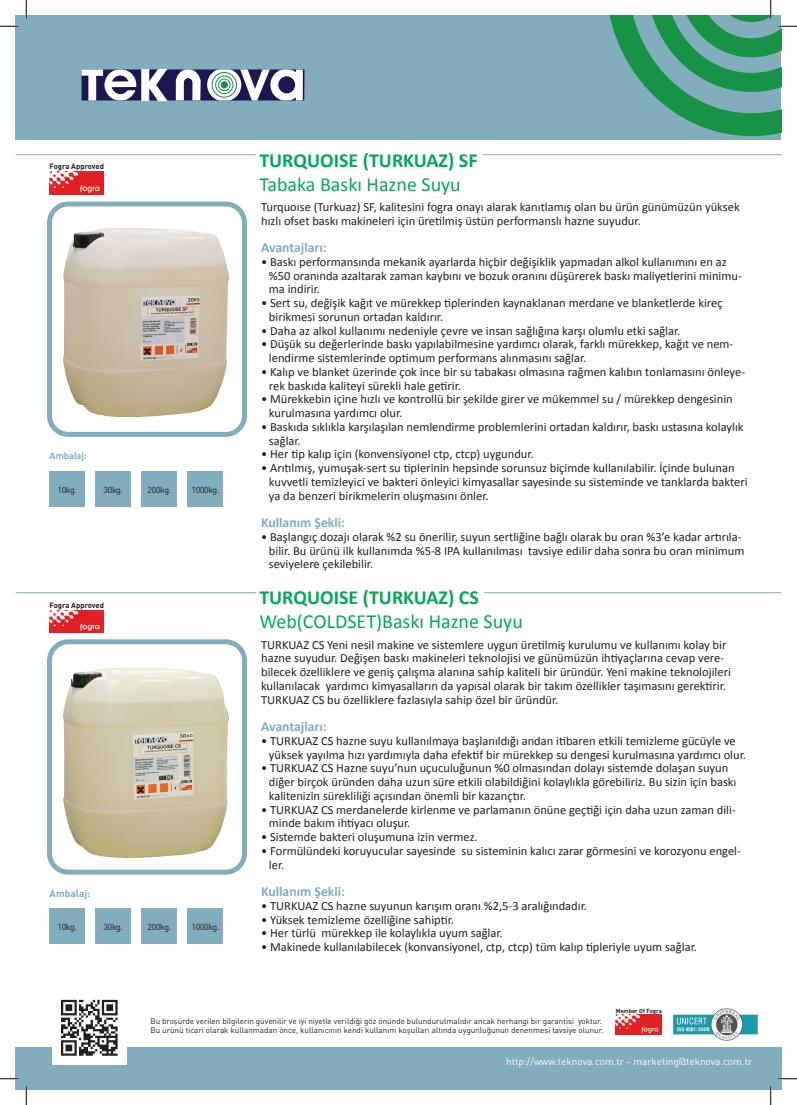
<style>
.page{position:relative;width:797px;height:1105px;background:#fff}
.page>*{position:absolute;margin:0;border:0;box-sizing:border-box;transform-origin:0 0}
.t1{font:20px "Calibri";color:#00aa57}
.t2{font:700 20px "Calibri";color:#00aa57}
.t3{font:700 13.75px "Calibri";color:#81adbc}
.t4{font:12.5px/13.8px "Calibri";color:#231f20}
.t5{font:10px "DIN Pro";color:#fff}
.t6{font:700 10px "Calibri";color:#81adbc}
.t7{font:700 10px "DIN Pro";color:#81adbc}
.t8{font:8.75px "DIN Pro";letter-spacing:-.04em;color:#231f20}
.t9{font:8px/9.6px "DIN Pro";color:#231f20}
.t10{font:700 7.62px "DIN Pro";color:#231f20}
.t11{font:700 5.88px "DIN Pro";color:#231f20}
</style>
<div class="page">
<div style="left:16px;top:16px;width:765px;height:124px;background:#81adbc"></div>
<div style="left:82px;top:69px;width:222px;height:31px;background:#1a1751"></div>
<svg style="left:142px;top:69px;width:25px;height:32px"></svg>
<svg style="left:176px;top:69px;width:25px;height:31px"></svg>
<svg style="left:207px;top:69px;width:96px;height:31px"></svg>
<svg style="left:82px;top:69px;width:54px;height:31px"></svg>
<hr style="left:16px;top:154px;width:240px;height:1px;background:#81adbc">
<hr style="left:16px;top:592px;width:240px;height:1px;background:#81adbc">
<hr style="left:483px;top:154px;width:298px;height:1px;background:#81adbc">
<hr style="left:484px;top:592px;width:297px;height:1px;background:#81adbc">
<img style="left:49px;top:171px;width:55px;height:23px">
<img style="left:49px;top:610px;width:55px;height:23px">
<img style="left:63px;top:228px;width:165px;height:189px">
<div style="left:47px;top:202px;width:200px;height:235px;border:5px solid #81adbc;border-radius:19px"></div>
<div style="left:188px;top:471px;width:35px;height:35px;background:#81adbc"></div>
<div style="left:142px;top:471px;width:35px;height:35px;background:#81adbc"></div>
<div style="left:96px;top:471px;width:35px;height:35px;background:#81adbc"></div>
<div style="left:50px;top:471px;width:35px;height:35px;background:#81adbc"></div>
<img style="left:63px;top:668px;width:165px;height:189px">
<div style="left:47px;top:639px;width:200px;height:236px;border:5px solid #81adbc;border-radius:19px"></div>
<div style="left:188px;top:909px;width:35px;height:35px;background:#81adbc"></div>
<div style="left:142px;top:909px;width:35px;height:35px;background:#81adbc"></div>
<div style="left:96px;top:909px;width:35px;height:35px;background:#81adbc"></div>
<div style="left:50px;top:909px;width:35px;height:35px;background:#81adbc"></div>
<div style="left:127px;top:1047px;width:654px;height:42px;background:#81adbc"></div>
<div style="left:16px;top:1047px;width:654px;height:42px;background:#81adbc"></div>
<img style="left:52px;top:999px;width:74px;height:65px">
<img style="left:673px;top:1008px;width:85px;height:33px">
<img style="left:615px;top:1015px;width:46px;height:19px">
<svg style="left:0;top:25px;width:19px;height:2px"></svg>
<svg style="left:0;top:1078px;width:19px;height:1px"></svg>
<svg style="left:778px;top:1078px;width:19px;height:1px"></svg>
<svg style="left:25px;top:0;width:2px;height:19px"></svg>
<svg style="left:25px;top:1086px;width:2px;height:19px"></svg>
<svg style="left:605px;top:0;width:192px;height:136px"></svg>
<svg style="left:770px;top:1086px;width:1px;height:19px"></svg>
<p class="t10" style="left:49px;top:161px;width:56px">Fogra Approved</p>
<p class="t6" style="left:50px;top:450px;width:39px">Ambalaj:</p>
<p class="t8" style="left:57px;top:483px;width:21px">10kg.</p>
<p class="t8" style="left:104px;top:483px;width:21px">30kg.</p>
<p class="t8" style="left:148px;top:483px;width:25px">200kg.</p>
<p class="t8" style="left:191px;top:483px;width:29px">1000kg.</p>
<p class="t10" style="left:49px;top:600px;width:56px">Fogra Approved</p>
<p class="t7" style="left:50px;top:887px;width:42px">Ambalaj:</p>
<p class="t8" style="left:57px;top:921px;width:21px">10kg.</p>
<p class="t8" style="left:104px;top:921px;width:21px">30kg.</p>
<p class="t8" style="left:148px;top:921px;width:25px">200kg.</p>
<p class="t8" style="left:191px;top:921px;width:29px">1000kg.</p>
<h1 class="t2" style="left:259px;top:147px;width:220px">TURQUOISE (TURKUAZ) SF</h1>
<h1 class="t1" style="left:259px;top:171px;width:203px">Tabaka Baskı Hazne Suyu</h1>
<p class="t4" style="left:261px;top:200px;width:480px">Turquoıse (Turkuaz) SF, kalitesini fogra onayı alarak kanıtlamış olan bu ürün günümüzün yüksek hızlı ofset baskı makineleri için üretilmiş üstün performanslı hazne suyudur.</p>
<p class="t3" style="left:261px;top:239px;width:67px">Avantajları:</p>
<p class="t4" style="left:269px;top:255px;width:474px;text-indent:-8px">• Baskı performansında mekanik ayarlarda hiçbir değişiklik yapmadan alkol kullanımını en az %50 oranında azaltarak zaman kaybını ve bozuk oranını düşürerek baskı maliyetlerini minimu&shy;ma indirir.</p>
<p class="t4" style="left:269px;top:296px;width:455px;text-indent:-8px">• Sert su, değişik kağıt ve mürekkep tiplerinden kaynaklanan merdane ve blanketlerde kireç birikmesi sorunun ortadan kaldırır.</p>
<p class="t4" style="left:261px;top:324px;width:421px">• Daha az alkol kullanımı nedeniyle çevre ve insan sağlığına karşı olumlu etki sağlar.</p>
<p class="t4" style="left:269px;top:337px;width:466px;text-indent:-8px">• Düşük su değerlerinde baskı yapılabilmesine yardımcı olarak, farklı mürekkep, kağıt ve nem&shy;lendirme sistemlerinde optimum performans alınmasını sağlar.</p>
<p class="t4" style="left:269px;top:365px;width:478px;text-indent:-8px">• Kalıp ve blanket üzerinde çok ince bir su tabakası olmasına rağmen kalıbın tonlamasını önleye&shy;rek baskıda kaliteyi sürekli hale getirir.</p>
<p class="t4" style="left:269px;top:392px;width:465px;text-indent:-8px">• Mürekkebin içine hızlı ve kontrollü bir şekilde girer ve mükemmel su / mürekkep dengesinin kurulmasına yardımcı olur.</p>
<p class="t4" style="left:269px;top:420px;width:476px;text-indent:-8px">• Baskıda sıklıkla karşılaşılan nemlendirme problemlerini ortadan kaldırır, baskı ustasına kolaylık sağlar.</p>
<p class="t4" style="left:261px;top:447px;width:274px">• Her tip kalıp için (konvensiyonel ctp, ctcp) uygundur.</p>
<p class="t4" style="left:269px;top:461px;width:480px;text-indent:-8px">• Arıtılmış, yumuşak-sert su tiplerinin hepsinde sorunsuz biçimde kullanılabilir. İçinde bulunan kuvvetli temizleyici ve bakteri önleyici kimyasallar sayesinde su sisteminde ve tanklarda bakteri ya da benzeri birikmelerin oluşmasını önler.</p>
<p class="t3" style="left:261px;top:514px;width:85px">Kullanım Şekli:</p>
<p class="t4" style="left:269px;top:530px;width:477px;text-indent:-8px">• Başlangıç dozajı olarak %2 su önerilir, suyun sertliğine bağlı olarak bu oran %3’e kadar artırıla&shy;bilir. Bu ürünü ilk kullanımda %5-8 IPA kullanılması tavsiye edilir daha sonra bu oran minimum seviyelere çekilebilir.</p>
<h1 class="t2" style="left:259px;top:585px;width:221px">TURQUOISE (TURKUAZ) CS</h1>
<h1 class="t1" style="left:259px;top:609px;width:265px">Web(COLDSET)Baskı Hazne Suyu</h1>
<p class="t4" style="left:261px;top:638px;width:471px">TURKUAZ CS Yeni nesil makine ve sistemlere uygun üretilmiş kurulumu ve kullanımı kolay bir hazne suyudur. Değişen baskı makineleri teknolojisi ve günümüzün ihtiyaçlarına cevap vere&shy;bilecek özelliklere ve geniş çalışma alanına sahip kaliteli bir üründür. Yeni makine teknolojileri kullanılacak yardımcı kimyasalların da yapısal olarak bir takım özellikler taşımasını gerektirir.<br>TURKUAZ CS bu özelliklere fazlasıyla sahip özel bir üründür.</p>
<p class="t3" style="left:261px;top:718px;width:67px">Avantajları:</p>
<p class="t4" style="left:269px;top:734px;width:478px;text-indent:-8px">• TURKUAZ CS hazne suyu kullanılmaya başlanıldığı andan itibaren etkili temizleme gücüyle ve yüksek yayılma hızı yardımıyla daha efektif bir mürekkep su dengesi kurulmasına yardımcı olur.</p>
<p class="t4" style="left:269px;top:761px;width:469px;text-indent:-8px">• TURKUAZ CS Hazne suyu’nun uçuculuğunun %0 olmasından dolayı sistemde dolaşan suyun diğer birçok üründen daha uzun süre etkili olabildiğini kolaylıkla görebiliriz. Bu sizin için baskı kalitenizin sürekliliği açısından önemli bir kazançtır.</p>
<p class="t4" style="left:269px;top:803px;width:468px;text-indent:-8px">• TURKUAZ CS merdanelerde kirlenme ve parlamanın önüne geçtiği için daha uzun zaman dili&shy;minde bakım ihtiyacı oluşur.</p>
<p class="t4" style="left:261px;top:830px;width:218px">• Sistemde bakteri oluşumuna izin vermez.</p>
<p class="t4" style="left:269px;top:844px;width:473px;text-indent:-8px">• Formülündeki koruyucular sayesinde su sisteminin kalıcı zarar görmesini ve korozyonu engel&shy;ler.</p>
<p class="t3" style="left:261px;top:883px;width:85px">Kullanım Şekli:</p>
<p class="t4" style="left:261px;top:899px;width:327px">• TURKUAZ CS hazne suyunun karışım oranı %2,5-3 aralığındadır.</p>
<p class="t4" style="left:261px;top:913px;width:194px">• Yüksek temizleme özelliğine sahiptir.</p>
<p class="t4" style="left:261px;top:926px;width:243px">• Her türlü mürekkep ile kolaylıkla uyum sağlar.</p>
<p class="t4" style="left:261px;top:940px;width:437px">• Makinede kullanılabilecek (konvansiyonel, ctp, ctcp) tüm kalıp tipleriyle uyum sağlar.</p>
<p class="t11" style="left:615px;top:1007px;width:48px">Member Of Fogra</p>
<p class="t9" style="left:150px;top:1015px;width:454px">Bu broşürde verilen bilgilerin güvenilir ve iyi niyetle verildiği göz önünde bulundurulmalıdır ancak herhangi bir garantisi yoktur.<br>Bu ürünü ticari olarak kullanmadan önce, kullanıcının kendi kullanım koşulları altında uygunluğunun denenmesi tavsiye olunur.</p>
<p class="t5" style="left:506px;top:1055px;width:247px">http://www.teknova.com.tr - marketing@teknova.com.tr</p>
</div>
